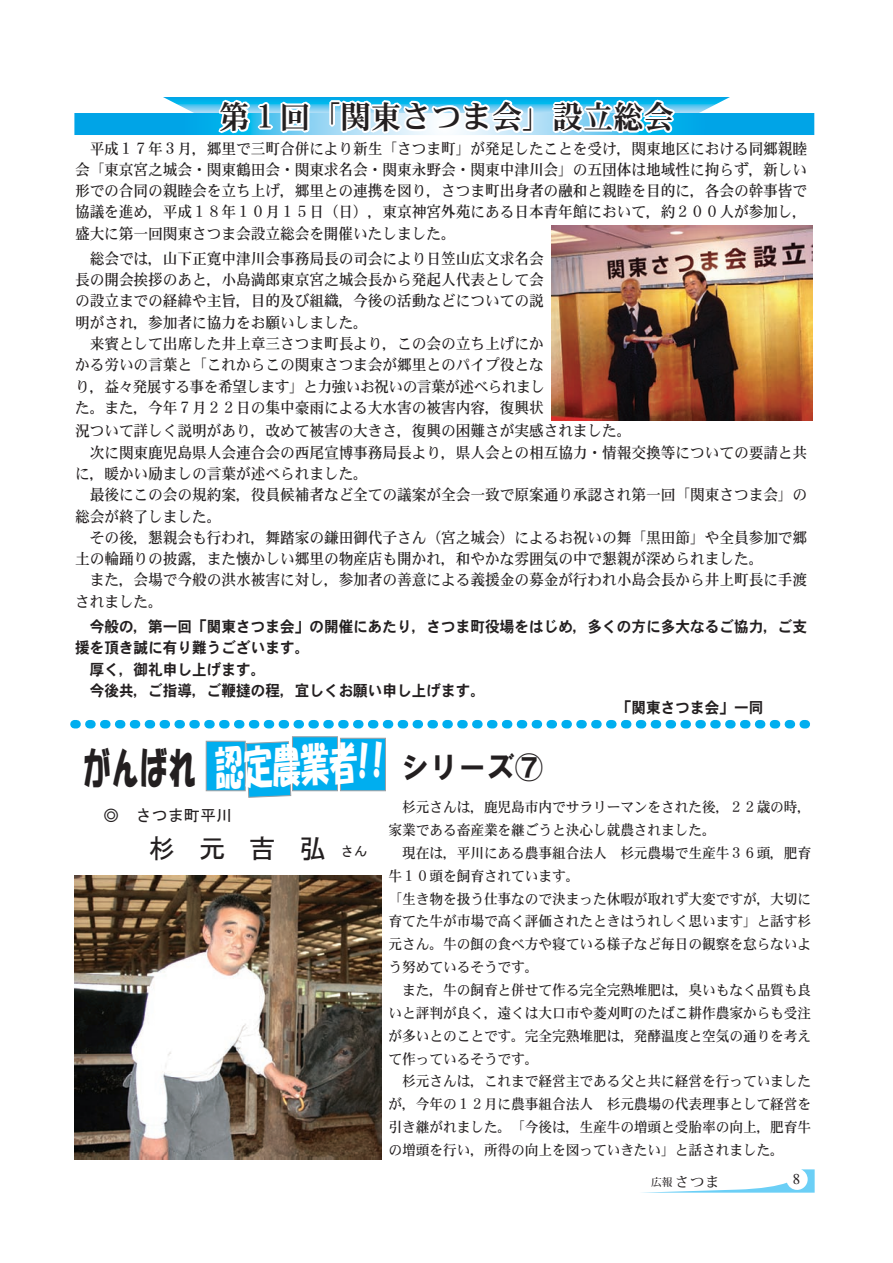
<style>
.page{position:relative;width:893px;height:1263px;background:#fff}
.page>*{position:absolute;margin:0;border:0;box-sizing:border-box;transform-origin:0 0}
.t1{font:44.7px "HGS Soei Kakupoptai";color:#fff;scale:.64 1}
.t2{font:44.7px "HGS Soei Kakupoptai";color:#231f20;scale:.64 1}
.t3{font:31.95px "DFHS Mincho W7 WIN RKSJ H";color:#fff;scale:.95 1}
.t4{font:29.7px "HG Soei Kakugothic UB";color:#231f20;scale:.96 1}
.t5{font:26.55px "MS Gothic";color:#231f20}
.t6{font:15.9px "MS Gothic";color:#231f20}
.t7{font:15.45px/21.3px "DFHS Mincho W5 WIN RKSJ H";color:#231f20;scale:.95 1}
.t8{font:15.45px/21.3px "DFHS Gothic W7 WIN RKSJ H";color:#231f20;scale:.95 1}
.t9{font:14.4px/22.8px "DFHS Mincho W5 WIN RKSJ H";color:#231f20;scale:.95 1}
.t10{font:500 13.8px "Koz Min Std";color:#231f20}
.s1{font-size:13.2px}
.s2{font-size:10.65px}
</style>
<div class="page">
<svg style="left:163px;top:97px;width:567px;height:16px;background:#4bc3ef"></svg>
<svg style="left:74px;top:113px;width:740px;height:22px;background:#58c4ef"></svg>
<svg style="left:70px;top:720px;width:740px;height:9px"></svg>
<div style="left:206px;top:741px;width:39px;height:50px;background:#00aeef"></div>
<div style="left:206px;top:741px;width:39px;height:50px;border:1px solid #9e9fa3"></div>
<div style="left:247px;top:742px;width:44px;height:55px;background:#00aeef;border-radius:2px"></div>
<div style="left:246px;top:741px;width:45px;height:56px;border:1px solid #9e9fa3;border-radius:2px"></div>
<div style="left:292px;top:737px;width:45px;height:54px;background:#00aeef"></div>
<div style="left:292px;top:736px;width:46px;height:55px;border:1px solid #9e9fa3"></div>
<div style="left:340px;top:738px;width:45px;height:53px;background:#00aeef"></div>
<div style="left:340px;top:738px;width:46px;height:53px;border:1px solid #9e9fa3"></div>
<img style="left:551px;top:225px;width:261px;height:196px">
<img style="left:74px;top:875px;width:307px;height:285px">
<svg style="left:642px;top:1169px;width:173px;height:24px"></svg>
<h2 class="t3" style="left:219px;top:101px;width:480px">第１回「関東さつま会」設立総会</h2>
<p class="t7" style="left:75px;top:137px;width:772px;text-align:justify">　平成１７年３月，郷里で三町合併により新生「さつま町」が発足したことを受け，関東地区における同郷親睦会「東京宮之城会・関東鶴田会・関東求名会・関東永野会・関東中津川会」の五団体は地域性に拘らず，新しい形での合同の親睦会を立ち上げ，郷里との連携を図り，さつま町出身者の融和と親睦を目的に，各会の幹事皆で協議を進め，平成１８年１０月１５日（日），東京神宮外苑にある日本青年館において，約２００人が参加し，盛大に第一回関東さつま会設立総会を開催いたしました。</p>
<p class="t7" style="left:75px;top:248px;width:496px">　総会では，山下正寛中津川会事務局長の司会により日笠山広文求名会長の開会挨拶のあと，小島満郎東京宮之城会長から発起人代表として会の設立までの経緯や主旨，目的及び組織，今後の活動などについての説明がされ，参加者に協力をお願いしました。<br>　来賓として出席した井上章三さつま町長より，この会の立ち上げにかかる労いの言葉と「これからこの関東さつま会が郷里とのパイプ役となり，益々発展する事を希望します」と力強いお祝いの言葉が述べられました。また，今年７月２２日の集中豪雨による大水害の被害内容，復興状</p>
<p class="t7" style="left:75px;top:420px;width:772px">況ついて詳しく説明があり，改めて被害の大きさ，復興の困難さが実感されました。<br>　次に関東鹿児島県人会連合会の西尾宣博事務局長より，県人会との相互協力・情報交換等についての要請と共に，暖かい励ましの言葉が述べられました。<br>　最後にこの会の規約案，役員候補者など全ての議案が全会一致で原案通り承認され第一回「関東さつま会」の総会が終了しました。<br>　その後，懇親会も行われ，舞踏家の鎌田御代子さん（宮之城会）によるお祝いの舞「黒田節」や全員参加で郷土の輪踊りの披露，また懐かしい郷里の物産店も開かれ，和やかな雰囲気の中で懇親が深められました。<br>　また，会場で今般の洪水被害に対し，参加者の善意による義援金の募金が行われ小島会長から井上町長に手渡されました。</p>
<p class="t8" style="left:75px;top:616px;width:772px;text-indent:15px">今般の，第一回「関東さつま会」の開催にあたり，さつま町役場をはじめ，多くの方に多大なるご協力，ご支援を頂き誠に有り難うございます。<br>　厚く，御礼申し上げます。<br>　今後共，ご指導，ご鞭撻の程，宜しくお願い申し上げます。</p>
<h1 class="t2" style="left:83px;top:746px;width:179px">がんばれ</h1>
<h1 class="t1" style="left:215px;top:745px;width:277px;rotate:-2deg">認定農業者！！</h1>
<h3 class="t4" style="left:401px;top:752px;width:150px">シリーズ⑦</h3>
<p class="t6" style="left:103px;top:808px;width:131px">◎　さつま町平川</p>
<h3 class="t5" style="left:149px;top:835px;width:220px">杉元吉弘 <span class="s1">さん</span></h3>
<p class="t9" style="left:389px;top:795px;width:446px">　杉元さんは，鹿児島市内でサラリーマンをされた後，２２歳の時，家業である畜産業を継ごうと決心し就農されました。<br>　現在は，平川にある農事組合法人　杉元農場で生産牛３６頭，肥育牛１０頭を飼育されています。<br>「生き物を扱う仕事なので決まった休暇が取れず大変ですが，大切に育てた牛が市場で高く評価されたときはうれしく思います」と話す杉元さん。牛の餌の食べ方や寝ている様子など毎日の観察を怠らないよう努めているそうです。<br>　また，牛の飼育と併せて作る完全完熟堆肥は，臭いもなく品質も良いと評判が良く，遠くは大口市や菱刈町のたばこ耕作農家からも受注が多いとのことです。完全完熟堆肥は，発酵温度と空気の通りを考えて作っているそうです。<br>　杉元さんは，これまで経営主である父と共に経営を行っていましたが，今年の１２月に農事組合法人　杉元農場の代表理事として経営を引き継がれました。「今後は，生産牛の増頭と受胎率の向上，肥育牛の増頭を行い，所得の向上を図っていきたい」と話されました。</p>
<p class="t10" style="left:651px;top:1173px;width:70px"><span class="s2">広報</span>さつま</p>
</div>
